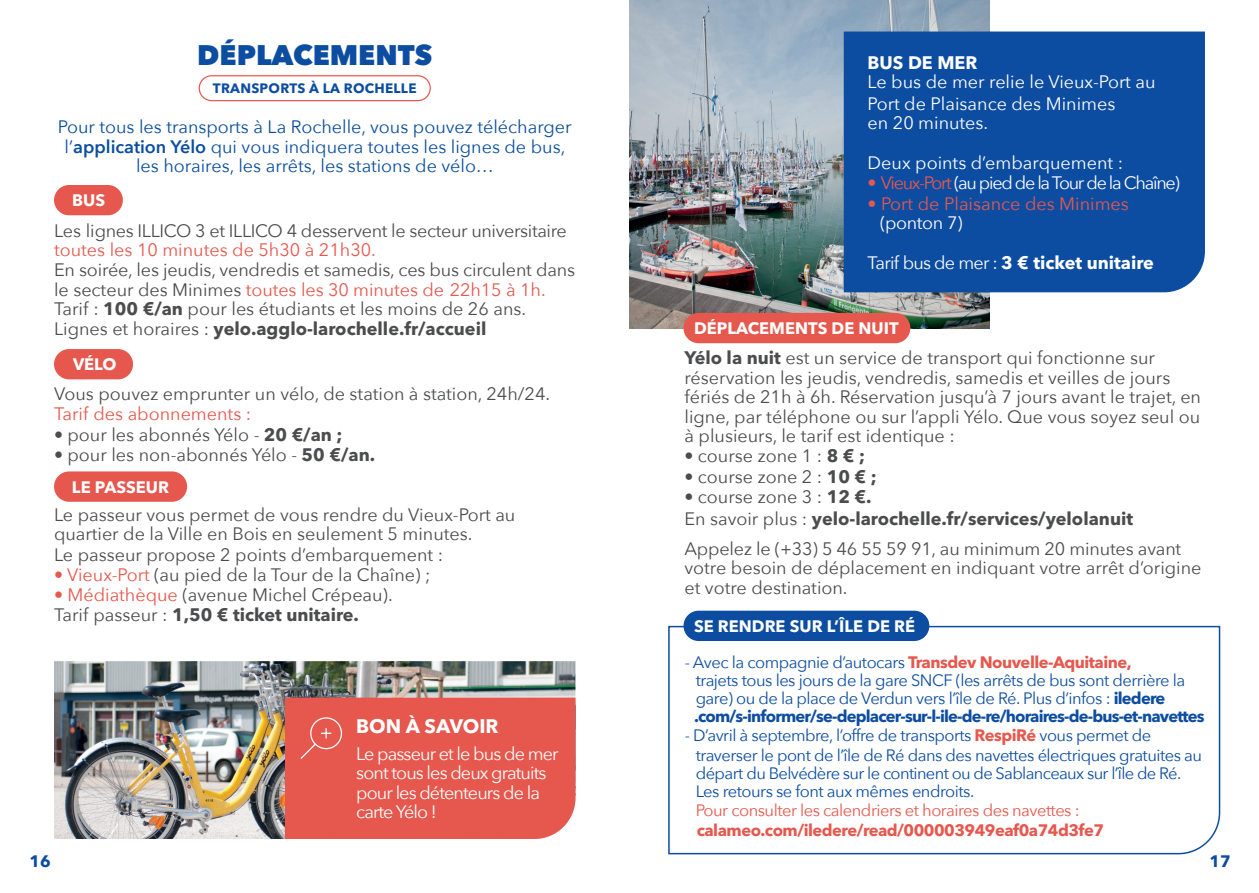
<style>
.page{position:relative;width:1259px;height:893px;background:#fff}
.page>*{position:absolute;margin:0;border:0;box-sizing:border-box;transform-origin:0 0}
.t1{font:800 28.35px "Avenir Next";color:#0d4da1}
.t2{font:700 19.5px "Avenir Next LT Pro";color:#fff}
.t3{font:18px/19.5px "Avenir Next";color:#4b4c4d}
.t4{font:18px "Avenir Next";color:#0b4e9d}
.t5{font:700 18px "Avenir Next LT Pro";color:#4b4c4d}
.t6{font:18px/21.6px "Avenir Next";color:#fff}
.t7{font:18px/19.5px "Avenir Next";letter-spacing:-.05em;color:#fff}
.t8{font:18px "Avenir Next";color:#e6584e}
.t9{font:18px "Avenir Next";letter-spacing:-.02em;color:#4b4c4d}
.t10{font:700 18px "Avenir Next LT Pro";color:#fff}
.t11{font:18px "Avenir Next";letter-spacing:-.07em;color:#fff}
.t12{font:16.5px/18px "Avenir Next";letter-spacing:-.03em;color:#0d4da1}
.t13{font:700 16.5px "Avenir Next LT Pro";letter-spacing:-.03em;color:#e6584e}
.t14{font:700 16.5px "Avenir Next LT Pro";letter-spacing:-.05em;color:#0d4da1}
.t15{font:700 16.5px "Avenir Next LT Pro";color:#fff}
.t16{font:16.5px "Avenir Next";letter-spacing:-.03em;color:#e6584e}
.t17{font:700 13.5px "Avenir Next LT Pro";letter-spacing:.02em;color:#0d4da1}
.s1{font-weight:600}
.s2{color:#e6584e}
.s3{font-family:"Avenir Next LT Pro";font-weight:700}
.s4{font-family:"Avenir Next";font-weight:400}
.s5{font-family:"Avenir Next";font-weight:400;color:#0d4da1}
.s6{font-family:"Avenir Next LT Pro";font-weight:700;color:#e6584e}
</style>
<div class="page">
<svg style="left:668px;top:625px;width:553px;height:230px"></svg>
<img style="left:629px;top:0;width:361px;height:328px">
<div style="left:683px;top:313px;width:227px;height:30px;background:#e6584e;border-radius:15px"></div>
<div style="left:843px;top:32px;width:362px;height:260px;background:#0d4da1"></div>
<div style="left:683px;top:611px;width:246px;height:30px;background:#0d4da1;border-radius:15px"></div>
<img style="left:54px;top:661px;width:521px;height:178px">
<div style="left:54px;top:185px;width:69px;height:30px;background:#e6584e;border-radius:15px"></div>
<div style="left:54px;top:471px;width:133px;height:31px;background:#e6584e;border-radius:15px"></div>
<div style="left:285px;top:698px;width:290px;height:141px;background:#e6584e"></div>
<div style="left:199px;top:75px;width:232px;height:26px;border:1px solid #e6584e;border-radius:12px"></div>
<div style="left:54px;top:349px;width:79px;height:30px;background:#e6584e;border-radius:15px"></div>
<h1 class="t1" style="left:197px;top:37px;width:236px">DÉPLACEMENTS</h1>
<p class="t17" style="left:213px;top:80px;width:205px">TRANSPORTS À LA ROCHELLE</p>
<p class="t4" style="left:58px;top:112px;width:515px">Pour tous les transports à La Rochelle, vous pouvez télécharger</p>
<p class="t4" style="left:65px;top:131px;width:502px">l’<span class="s1">application Yélo</span> qui vous indiquera toutes les lignes de bus,</p>
<p class="t4" style="left:136px;top:151px;width:346px">les horaires, les arrêts, les stations de vélo...</p>
<p class="t15" style="left:72px;top:190px;width:34px">BUS</p>
<p class="t9" style="left:54px;top:215px;width:514px">Les lignes ILLICO 3 et ILLICO 4 desservent le secteur universitaire</p>
<p class="t8" style="left:54px;top:235px;width:323px">toutes les 10 minutes de 5h30 à 21h30.</p>
<p class="t3" style="left:54px;top:259px;width:522px">En soirée, les jeudis, vendredis et samedis, ces bus circulent dans le secteur des Minimes <span class="s2">toutes les 30 minutes de 22h15 à 1h.<br></span>Tarif : <span class="s3">100 €/an</span> pour les étudiants et les moins de 26 ans.</p>
<p class="t5" style="left:54px;top:318px;width:434px"><span class="s4">Lignes et horaires :</span> yelo.agglo-larochelle.fr/accueil</p>
<p class="t15" style="left:73px;top:354px;width:45px">VÉLO</p>
<p class="t3" style="left:54px;top:383px;width:497px">Vous pouvez emprunter un vélo, de station à station, 24h/24.</p>
<p class="t8" style="left:54px;top:399px;width:199px">Tarif des abonnements :</p>
<p class="t3" style="left:54px;top:424px;width:290px">• pour les abonnés Yélo - <span class="s3">20 €/an ;</span></p>
<p class="t3" style="left:54px;top:444px;width:323px">• pour les non-abonnés Yélo - <span class="s3">50 €/an.</span></p>
<p class="t15" style="left:72px;top:477px;width:99px">LE PASSEUR</p>
<p class="t3" style="left:54px;top:504px;width:463px">Le passeur vous permet de vous rendre du Vieux-Port au quartier de la Ville en Bois en seulement 5 minutes.<br>Le passeur propose 2 points d’embarquement :</p>
<p class="t3" style="left:54px;top:564px;width:378px"><span class="s2">• Vieux-Port</span> (au pied de la Tour de la Chaîne) ;</p>
<p class="t3" style="left:54px;top:584px;width:340px"><span class="s2">• Médiathèque</span> (avenue Michel Crépeau).</p>
<p class="t5" style="left:54px;top:604px;width:306px"><span class="s4">Tarif passeur :</span> 1,50 € ticket unitaire.</p>
<p class="t2" style="left:356px;top:714px;width:144px">BON À SAVOIR</p>
<p class="t7" style="left:356px;top:743px;width:204px">Le passeur et le bus de mer sont tous les deux gratuits pour les détenteurs de la carte Yélo !</p>
<p class="t10" style="left:867px;top:51px;width:111px">BUS DE MER</p>
<p class="t6" style="left:867px;top:70px;width:289px">Le bus de mer relie le Vieux-Port au<br>Port de Plaisance des Minimes</p>
<p class="t6" style="left:867px;top:111px;width:122px">en 20 minutes.</p>
<p class="t6" style="left:867px;top:151px;width:257px">Deux points d’embarquement :</p>
<p class="t11" style="left:867px;top:168px;width:314px"><span class="s2">• Vieux-Port</span> (au pied de la Tour de la Chaîne)</p>
<p class="t8" style="left:867px;top:188px;width:263px">• Port de Plaisance des Minimes</p>
<p class="t7" style="left:880px;top:212px;width:84px">(ponton 7)</p>
<p class="t10" style="left:867px;top:252px;width:288px"><span class="s4">Tarif bus de mer :</span> 3 € ticket unitaire</p>
<p class="t15" style="left:694px;top:318px;width:206px">DÉPLACEMENTS DE NUIT</p>
<p class="t3" style="left:684px;top:347px;width:518px"><span class="s3">Yélo la nuit</span> est un service de transport qui fonctionne sur réservation les jeudis, vendredis, samedis et veilles de jours fériés de 21h à 6h. Réservation jusqu’à 7 jours avant le trajet, en ligne, par téléphone ou sur l’appli Yélo. Que vous soyez seul ou à plusieurs, le tarif est identique :</p>
<p class="t3" style="left:684px;top:446px;width:182px">• course zone 1 : <span class="s3">8 € ;</span></p>
<p class="t3" style="left:684px;top:466px;width:194px">• course zone 2 : <span class="s3">10 € ;</span></p>
<p class="t3" style="left:684px;top:486px;width:189px">• course zone 3 : <span class="s3">12 €.</span></p>
<p class="t5" style="left:684px;top:508px;width:450px"><span class="s4">En savoir plus :</span> yelo-larochelle.fr/services/yelolanuit</p>
<p class="t3" style="left:684px;top:538px;width:518px">Appelez le (+33) 5 46 55 59 91, au minimum 20 minutes avant votre besoin de déplacement en indiquant votre arrêt d’origine et votre destination.</p>
<p class="t15" style="left:694px;top:616px;width:223px">SE RENDRE SUR L’ÎLE DE RÉ</p>
<p class="t13" style="left:685px;top:652px;width:448px"><span class="s5">- Avec la compagnie d’autocars</span> Transdev Nouvelle-Aquitaine,</p>
<p class="t12" style="left:695px;top:670px;width:491px">trajets tous les jours de la gare SNCF (les arrêts de bus sont derrière la gare) ou de la place de Verdun vers l’île de Ré. Plus d’infos : <span class="s3">iledere</span></p>
<p class="t14" style="left:694px;top:706px;width:512px">.com/s-informer/se-deplacer-sur-l-ile-de-re/horaires-de-bus-et-navettes</p>
<p class="t12" style="left:695px;top:725px;width:508px;line-height:19.5px;text-indent:-11px">- D’avril à septembre, l’offre de transports <span class="s6">RespiRé</span> vous permet de traverser le pont de l’île de Ré dans des navettes électriques gratuites au</p>
<p class="t12" style="left:695px;top:763px;width:487px">départ du Belvédère sur le continent ou de Sablanceaux sur l’Île de Ré.<br>Les retours se font aux mêmes endroits.</p>
<p class="t16" style="left:695px;top:796px;width:385px">Pour consulter les calendriers et horaires des navettes :</p>
<p class="t13" style="left:696px;top:820px;width:409px">calameo.com/iledere/read/000003949eaf0a74d3fe7</p>
<p class="t14" style="left:29px;top:851px;width:23px">16</p>
<p class="t14" style="left:1209px;top:851px;width:23px">17</p>
</div>
